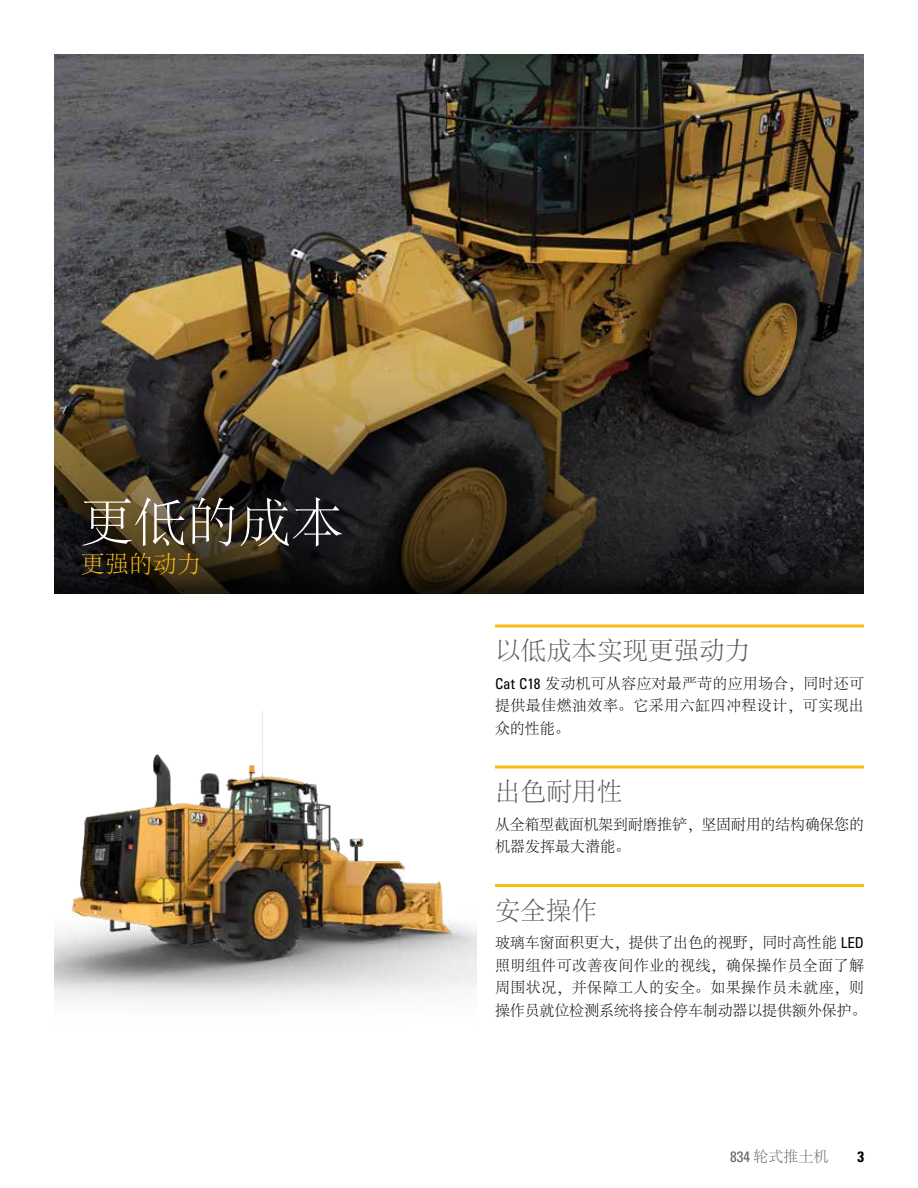
<style>
.page{position:relative;width:918px;height:1188px;background:#fff}
.page>*{position:absolute;margin:0;border:0;box-sizing:border-box;transform-origin:0 0}
.t1{font:300 52.5px "Adobe Song Std";color:#fff}
.t2{font:300 25.5px "Adobe Song Std";color:#58585b}
.t3{font:300 24px "Adobe Song Std";color:#fdba11}
.t4{font:300 15px/22.5px "Adobe Song Std";letter-spacing:-.01em;color:#000}
.t5{font:300 15px/22.5px "Adobe Song Std";letter-spacing:.015em;color:#000;text-align:justify}
.t6{font:300 15px/22.5px "Adobe Song Std";letter-spacing:-.015em;color:#000}
.t7{font:300 15px "Adobe Song Std";color:#5d6263}
.t8{font:15px "Univers LTCYR 67 Bold Cond";color:#000}
.s1{font-family:"Univers LTCYR 57";font-weight:400;font-stretch:condensed}
</style>
<div class="page">
<img style="left:54px;top:54px;width:810px;height:218px">
<img style="left:54px;top:272px;width:810px;height:322px">
<img style="left:54px;top:711px;width:422px;height:290px">
<hr style="left:495px;top:625px;width:369px;height:3px;background:#fdba11">
<hr style="left:495px;top:766px;width:369px;height:3px;background:#fdba11">
<hr style="left:495px;top:884px;width:369px;height:3px;background:#fdba11">
<h1 class="t1" style="left:81px;top:494px;width:264px">更低的成本</h1>
<h3 class="t3" style="left:81px;top:552px;width:121px">更强的动力</h3>
<h2 class="t2" style="left:495px;top:637px;width:256px">以低成本实现更强动力</h2>
<p class="t5" style="left:495px;top:673px;width:371px"><span class="s1">Cat C18</span> 发动机可从容应对最严苛的应用场合，同时还可提供最佳燃油效率。它采用六缸四冲程设计，可实现出众的性能。</p>
<h2 class="t2" style="left:495px;top:778px;width:129px">出色耐用性</h2>
<p class="t6" style="left:495px;top:814px;width:371px">从全箱型截面机架到耐磨推铲，坚固耐用的结构确保您的机器发挥最大潜能。</p>
<h2 class="t2" style="left:495px;top:897px;width:103px">安全操作</h2>
<p class="t4" style="left:495px;top:932px;width:373px">玻璃车窗面积更大，提供了出色的视野，同时高性能 <span class="s1">LED</span>照明组件可改善夜间作业的视线，确保操作员全面了解周围状况，并保障工人的安全。如果操作员未就座，则操作员就位检测系统将接合停车制动器以提供额外保护。</p>
<p class="t7" style="left:730px;top:1148px;width:100px"><span class="s1">834</span> 轮式推土机</p>
<p class="t8" style="left:857px;top:1147px;width:8px">3</p>
</div>
